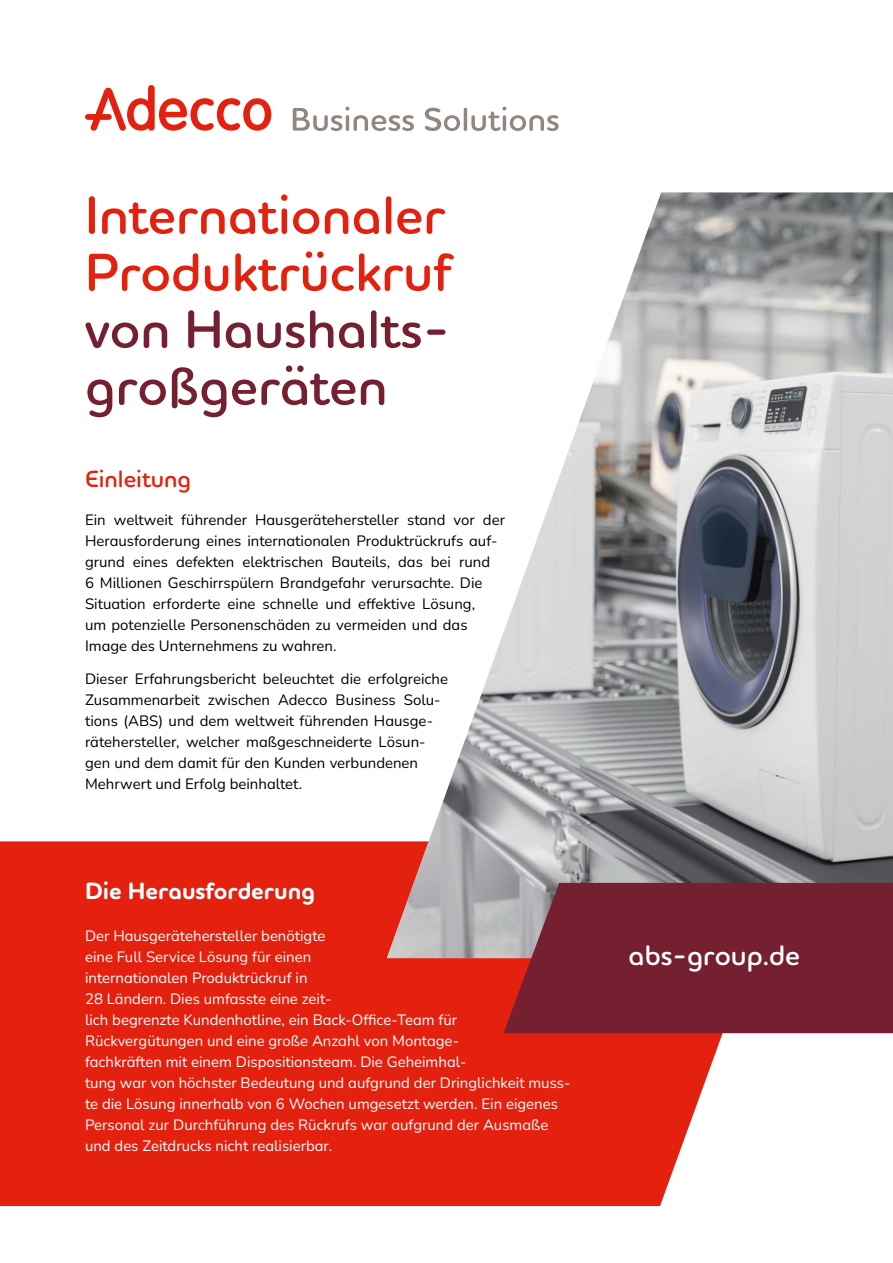
<style>
.page{position:relative;width:893px;height:1263px;background:#fff}
.page>*{position:absolute;margin:0;border:0;box-sizing:border-box;transform-origin:0 0}
.t1{font:600 54px/57px "Houschka Head";color:#e4200e}
.t2{font:600 54px/57px "Houschka Head";color:#752031}
.t3{font:600 28.5px "Houschka Head";color:#fff}
.t4{font:700 24px "Houschka Head";color:#fff}
.t5{font:600 24px "Houschka Head";color:#e4200e}
.t6{font:200 15px/21px "Nunito";color:#000}
.t7{font:200 15px/21px "Nunito";color:#fff}
</style>
<div class="page">
<svg style="left:0;top:841px;width:792px;height:365px;background:#e63121"></svg>
<img style="left:387px;top:192px;width:506px;height:766px">
<svg style="left:85px;top:85px;width:186px;height:46px"></svg>
<svg style="left:293px;top:107px;width:121px;height:24px"></svg>
<svg style="left:425px;top:108px;width:35px;height:23px"></svg>
<hr style="left:464px;top:108px;width:3px;height:23px;background:#928681;border-radius:2px">
<svg style="left:471px;top:107px;width:88px;height:24px"></svg>
<svg style="left:504px;top:883px;width:389px;height:150px;background:#792737"></svg>
<h1 class="t1" style="left:85px;top:186px;width:369px">Internationaler<br>Produktrückruf</h1>
<h1 class="t2" style="left:85px;top:300px;width:366px">von Haushalts&shy;großgeräten</h1>
<h3 class="t5" style="left:85px;top:463px;width:108px">Einleitung</h3>
<p class="t6" style="left:85px;top:508px;width:421px">Ein weltweit führender Hausgerätehersteller stand vor der Herausforderung eines internationalen Produktrückrufs auf&shy;grund eines defekten elektrischen Bauteils, das bei rund<br>6 Millionen Geschirrspülern Brandgefahr verursachte. Die Situation erforderte eine schnelle und effektive Lösung,<br>um potenzielle Personenschäden zu vermeiden und das Image des Unternehmens zu wahren.</p>
<p class="t6" style="left:85px;top:668px;width:365px">Dieser Erfahrungsbericht beleuchtet die erfolgreiche Zusammenarbeit zwischen Adecco Business Solu&shy;tions (ABS) und dem weltweit führenden Hausge&shy;rätehersteller, welcher maßgeschneiderte Lösun&shy;gen und dem damit für den Kunden verbundenen Mehrwert und Erfolg beinhaltet.</p>
<h3 class="t4" style="left:85px;top:875px;width:232px">Die Herausforderung</h3>
<p class="t7" style="left:85px;top:925px;width:487px">Der Hausgerätehersteller benötigte<br>eine Full Service Lösung für einen<br>internationalen Produktrückruf in<br>28 Ländern. Dies umfasste eine zeit-<br>lich begrenzte Kundenhotline, ein Back-Office-Team für Rückvergütungen und eine große Anzahl von Montage-<br>fachkräften mit einem Dispositionsteam. Die Geheimhal-<br>tung war von höchster Bedeutung und aufgrund der Dringlichkeit muss&shy;te die Lösung innerhalb von 6 Wochen umgesetzt werden. Ein eigenes Personal zur Durchführung des Rückrufs war aufgrund der Ausmaße und des Zeitdrucks nicht realisierbar.</p>
<h2 class="t3" style="left:629px;top:937px;width:173px">abs-group.de</h2>
</div>
